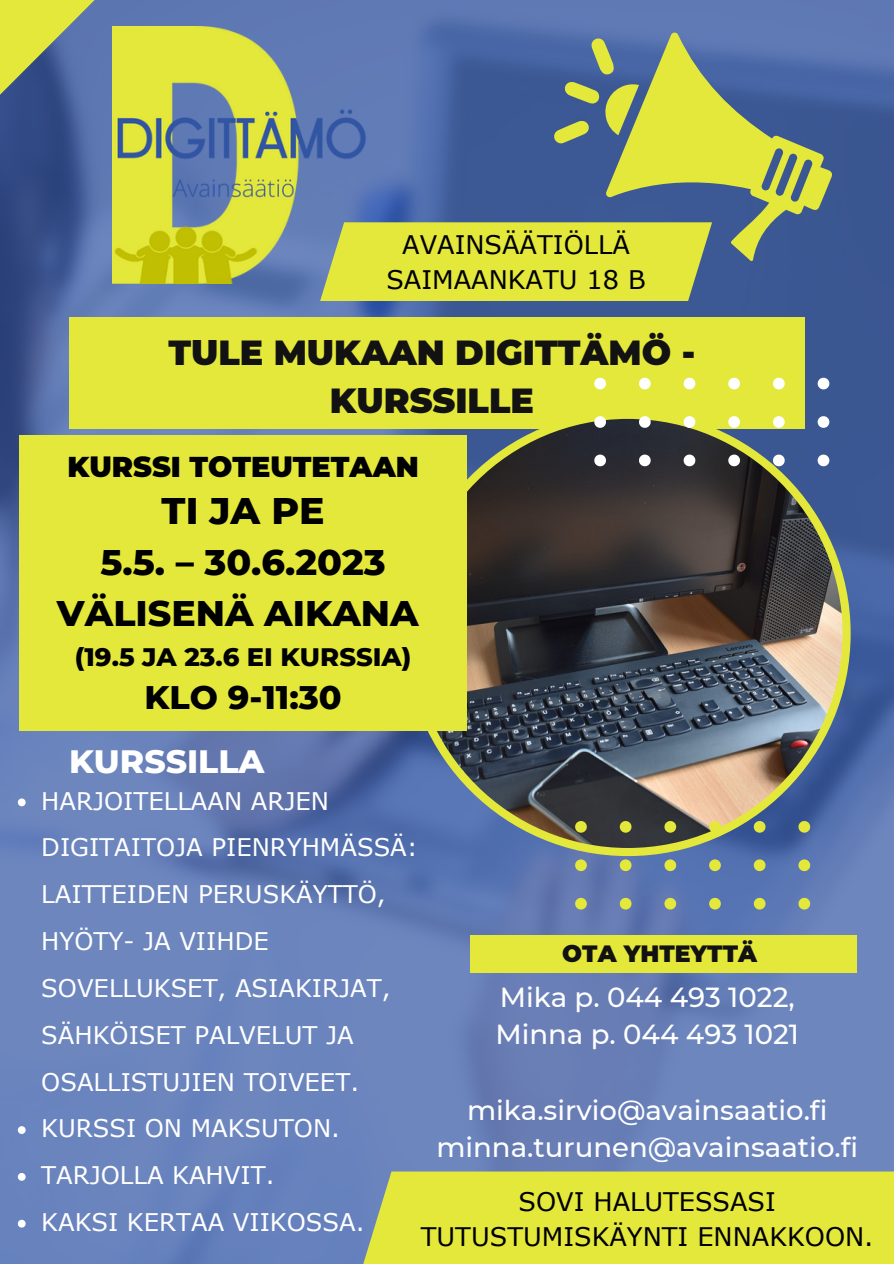
<style>
.page{position:relative;width:894px;height:1264px;background:#fff}
.page>*{position:absolute;margin:0;border:0;box-sizing:border-box;transform-origin:0 0}
.t1{font:800 37.8px "Montserrat";color:#000}
.t2{font:800 36.3px/50.7px "Montserrat";color:#000;text-align:center}
.t3{font:900 34.8px/48.4px "Montserrat";color:#121212;text-align:center}
.t4{font:800 33.3px "Montserrat";color:#000}
.t5{font:800 33px "Montserrat";color:#fff}
.t6{font:900 28.65px "Montserrat";color:#000}
.t7{font:500 27.6px/37.5px "Montserrat";color:#fff}
.t8{font:800 25.8px "Montserrat";color:#000}
.t9{font:25.65px/35px "Verdana";color:#000;text-align:center}
.t10{font:24.3px/46.8px "Verdana";color:#fff}
.t11{font:900 23.55px "Montserrat";color:#121212}
</style>
<div class="page">
<img style="left:0;top:0;width:893px;height:1263px">
<svg style="left:0;top:0;width:145px;height:147px;background:#718583"></svg>
<svg style="left:605px;top:32px;width:227px;height:229px;background:#849775"></svg>
<svg style="left:553px;top:37px;width:85px;height:107px;background:#6e8481"></svg>
<div style="left:69px;top:317px;width:735px;height:111px;background:#e4e83b"></div>
<div style="left:470px;top:934px;width:386px;height:38px;background:#e4e83b"></div>
<svg style="left:405px;top:411px;width:445px;height:445px;background:#565a57"></svg>
<div style="left:20px;top:435px;width:446px;height:295px;background:#e4e83b"></div>
<svg style="left:817px;top:454px;width:12px;height:12px"></svg>
<svg style="left:772px;top:454px;width:12px;height:12px"></svg>
<svg style="left:728px;top:454px;width:11px;height:12px"></svg>
<svg style="left:683px;top:454px;width:12px;height:12px"></svg>
<svg style="left:638px;top:454px;width:12px;height:12px"></svg>
<svg style="left:594px;top:454px;width:12px;height:12px"></svg>
<svg style="left:817px;top:416px;width:12px;height:12px"></svg>
<svg style="left:772px;top:416px;width:12px;height:12px"></svg>
<svg style="left:728px;top:416px;width:11px;height:12px"></svg>
<svg style="left:683px;top:416px;width:12px;height:12px"></svg>
<svg style="left:638px;top:416px;width:12px;height:12px"></svg>
<svg style="left:594px;top:416px;width:12px;height:12px"></svg>
<svg style="left:817px;top:378px;width:12px;height:11px"></svg>
<svg style="left:773px;top:378px;width:11px;height:11px"></svg>
<svg style="left:728px;top:378px;width:11px;height:11px"></svg>
<svg style="left:683px;top:378px;width:12px;height:11px"></svg>
<svg style="left:639px;top:378px;width:11px;height:11px"></svg>
<svg style="left:594px;top:378px;width:12px;height:11px"></svg>
<svg style="left:798px;top:897px;width:12px;height:12px"></svg>
<svg style="left:753px;top:897px;width:12px;height:12px"></svg>
<svg style="left:709px;top:897px;width:11px;height:12px"></svg>
<svg style="left:664px;top:897px;width:12px;height:12px"></svg>
<svg style="left:619px;top:897px;width:12px;height:12px"></svg>
<svg style="left:575px;top:897px;width:11px;height:12px"></svg>
<svg style="left:798px;top:859px;width:12px;height:12px"></svg>
<svg style="left:753px;top:859px;width:12px;height:12px"></svg>
<svg style="left:709px;top:859px;width:11px;height:12px"></svg>
<svg style="left:664px;top:859px;width:12px;height:12px"></svg>
<svg style="left:619px;top:859px;width:12px;height:12px"></svg>
<svg style="left:575px;top:859px;width:11px;height:12px"></svg>
<svg style="left:798px;top:821px;width:12px;height:11px"></svg>
<svg style="left:753px;top:821px;width:12px;height:11px"></svg>
<svg style="left:709px;top:821px;width:11px;height:11px"></svg>
<svg style="left:664px;top:821px;width:12px;height:11px"></svg>
<svg style="left:619px;top:821px;width:12px;height:11px"></svg>
<svg style="left:575px;top:821px;width:11px;height:11px"></svg>
<img style="left:112px;top:27px;width:257px;height:256px">
<svg style="left:320px;top:222px;width:392px;height:79px;background:#dae042"></svg>
<svg style="left:18px;top:798px;width:8px;height:8px"></svg>
<svg style="left:18px;top:1126px;width:8px;height:7px"></svg>
<svg style="left:18px;top:1172px;width:8px;height:8px"></svg>
<svg style="left:18px;top:1219px;width:8px;height:8px"></svg>
<div style="left:363px;top:1171px;width:530px;height:92px;background:#e4e83b"></div>
<p class="t9" style="left:386px;top:226px;width:261px">AVAINSÄÄTIÖLLÄ<br>SAIMAANKATU 18 B</p>
<h3 class="t3" style="left:168px;top:328px;width:528px">TULE MUKAAN DIGITTÄMÖ -<br>KURSSILLE</h3>
<p class="t6" style="left:67px;top:449px;width:352px">KURSSI TOTEUTETAAN</p>
<h1 class="t1" style="left:162px;top:487px;width:164px">TI JA PE</h1>
<h2 class="t2" style="left:57px;top:536px;width:363px">5.5. – 30.6.2023<br>VÄLISENÄ AIKANA</h2>
<p class="t8" style="left:75px;top:641px;width:338px">(19.5 JA 23.6 EI KURSSIA)</p>
<h3 class="t4" style="left:144px;top:676px;width:199px">KLO 9-11:30</h3>
<h3 class="t5" style="left:69px;top:741px;width:197px">KURSSILLA</h3>
<p class="t10" style="left:41px;top:776px;width:378px">HARJOITELLAAN ARJEN<br>DIGITAITOJA PIENRYHMÄSSÄ:<br>LAITTEIDEN PERUSKÄYTTÖ,<br>HYÖTY- JA VIIHDE<br>SOVELLUKSET, ASIAKIRJAT,<br>SÄHKÖISET PALVELUT JA<br>OSALLISTUJIEN TOIVEET.<br>KURSSI ON MAKSUTON.<br>TARJOLLA KAHVIT.<br>KAKSI KERTAA VIIKOSSA.</p>
<p class="t11" style="left:562px;top:938px;width:196px">OTA YHTEYTTÄ</p>
<p class="t7" style="left:495px;top:978px;width:305px">Mika p. 044 493 1022,<br>Minna p. 044 493 1021</p>
<p class="t7" style="left:436px;top:1090px;width:423px;text-align:center">mika.sirvio@avainsaatio.fi minna.turunen@avainsaatio.fi</p>
<p class="t9" style="left:420px;top:1183px;width:454px">SOVI HALUTESSASI<br>TUTUSTUMISKÄYNTI ENNAKKOON.</p>
</div>
